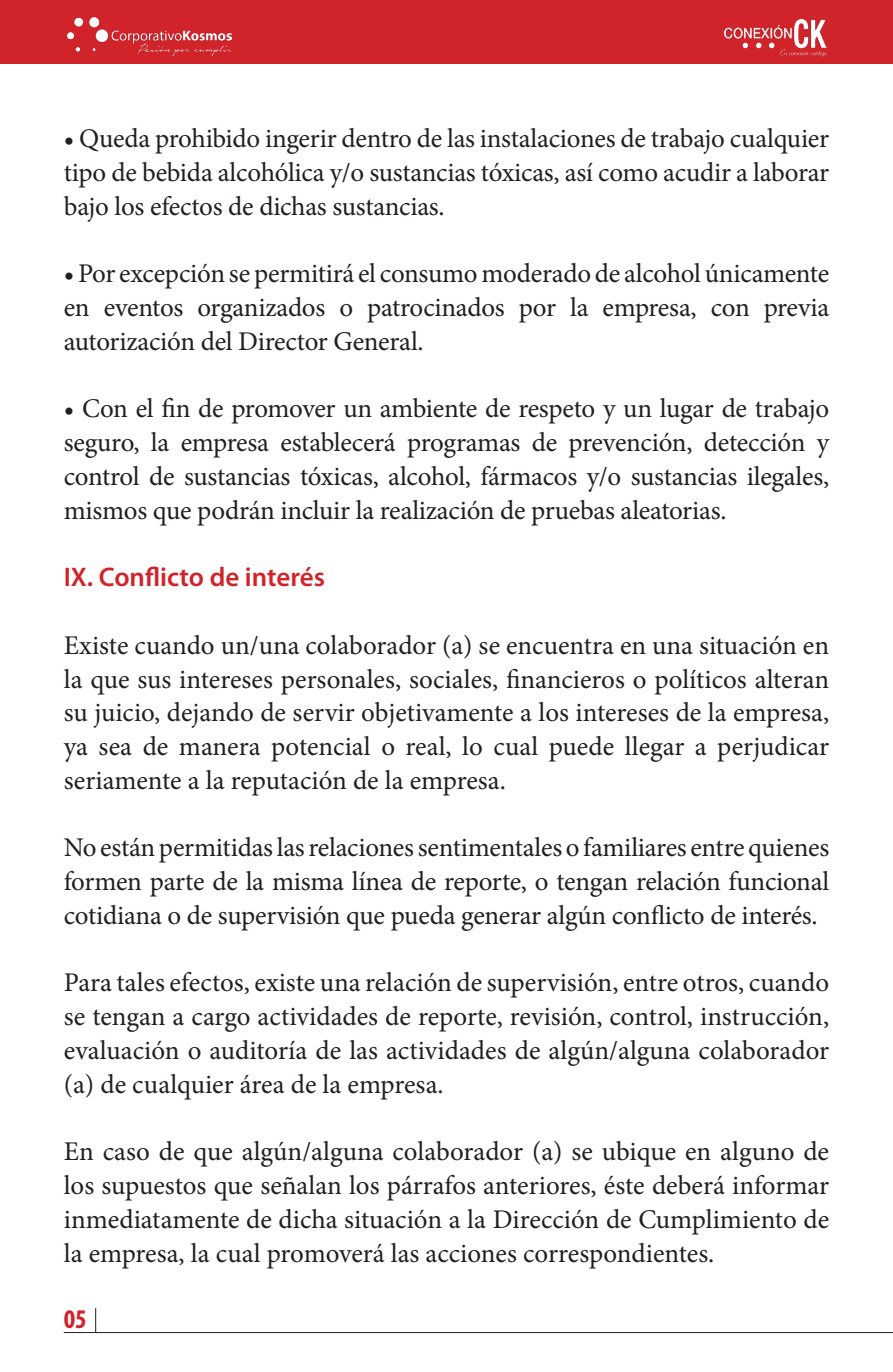
<style>
.page{position:relative;width:893px;height:1372px;background:#fff}
.page>*{position:absolute;margin:0;border:0;box-sizing:border-box;transform-origin:0 0}
.t1{font:27px/33.8px "Minion Pro";letter-spacing:-.01em;color:#231f20;text-align:justify}
.t2{font:600 27px "Myriad Pro";color:#d1232a}
.t3{font:700 condensed 27px "Myriad Pro";color:#d1232a}
</style>
<div class="page">
<hr style="left:64px;top:1331px;width:829px;height:1px;background:#231f20">
<svg style="left:95px;top:1308px;width:1px;height:24px"></svg>
<div style="left:0;top:0;width:893px;height:64px;background:#d1232a"></div>
<img style="left:68px;top:18px;width:164px;height:38px">
<img style="left:724px;top:19px;width:102px;height:37px">
<p class="t1" style="left:64px;top:122px;width:767px">• Queda prohibido ingerir dentro de las instalaciones de trabajo cualquier tipo de bebida alcohólica y/o sustancias tóxicas, así como acudir a laborar bajo los efectos de dichas sustancias.</p>
<p class="t1" style="left:64px;top:257px;width:767px">• Por excepción se permitirá el consumo moderado de alcohol únicamente en eventos organizados o patrocinados por la empresa, con previa autorización del Director General.</p>
<p class="t1" style="left:64px;top:392px;width:767px">• Con el fin de promover un ambiente de respeto y un lugar de trabajo seguro, la empresa establecerá programas de prevención, detección y control de sustancias tóxicas, alcohol, fármacos y/o sustancias ilegales, mismos que podrán incluir la realización de pruebas aleatorias.</p>
<p class="t2" style="left:64px;top:560px;width:263px">IX. Conflicto de interés</p>
<p class="t1" style="left:64px;top:628px;width:767px">Existe cuando un/una colaborador (a) se encuentra en una situación en la que sus intereses personales, sociales, financieros o políticos alteran su juicio, dejando de servir objetivamente a los intereses de la empresa, ya sea de manera potencial o real, lo cual puede llegar a perjudicar seriamente a la reputación de la empresa.</p>
<p class="t1" style="left:64px;top:831px;width:767px">No están permitidas las relaciones sentimentales o familiares entre quienes formen parte de la misma línea de reporte, o tengan relación funcional cotidiana o de supervisión que pueda generar algún conflicto de interés.</p>
<p class="t1" style="left:64px;top:966px;width:767px">Para tales efectos, existe una relación de supervisión, entre otros, cuando se tengan a cargo actividades de reporte, revisión, control, instrucción, evaluación o auditoría de las actividades de algún/alguna colaborador (a) de cualquier área de la empresa.</p>
<p class="t1" style="left:64px;top:1134px;width:767px">En caso de que algún/alguna colaborador (a) se ubique en alguno de los supuestos que señalan los párrafos anteriores, éste deberá informar inmediatamente de dicha situación a la Dirección de Cumplimiento de la empresa, la cual promoverá las acciones correspondientes.</p>
<p class="t3" style="left:64px;top:1302px;width:25px">05</p>
</div>
